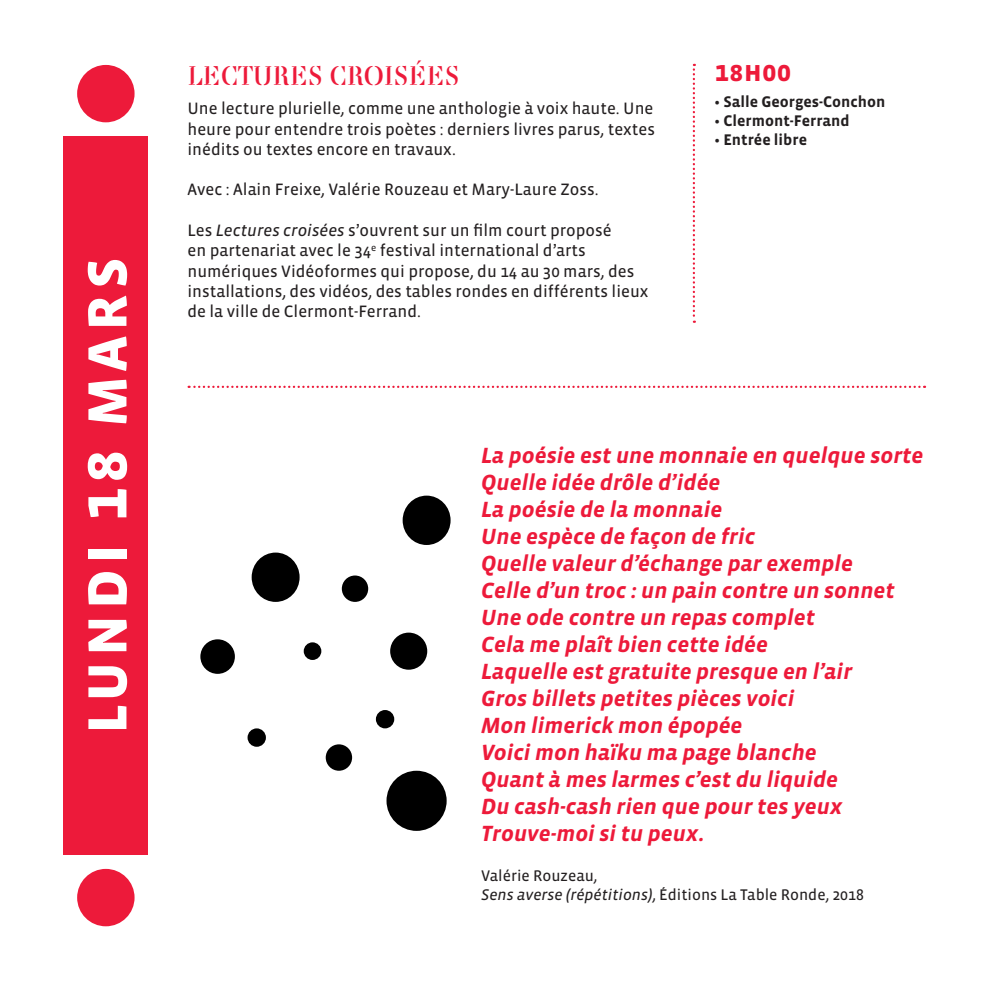
<style>
.page{position:relative;width:989px;height:989px;background:#fff}
.page>*{position:absolute;margin:0;border:0;box-sizing:border-box;transform-origin:0 0}
.t1{font:69.75px "Vista Sans SC Bold";letter-spacing:.05em;color:#fff}
.t2{font:29.25px "Vista Sans SC Bold";color:#ed1a3a}
.t3{font:27px "Saluzzo";color:#ed1a3a}
.t4{font:italic 700 22.5px/27px "Vista Sans";color:#ed1a3a}
.t5{font:16.88px/20.2px "Vista Sans Reg";color:#231f20;text-align:justify}
.t6{font:15.75px/18.9px "Vista Sans Reg";color:#231f20}
.t7{font:700 15.75px "Vista Sans";color:#231f20}
.s1{font-style:italic}
</style>
<div class="page">
<div style="left:64px;top:136px;width:84px;height:719px;background:#ed1a3a"></div>
<div style="left:77px;top:65px;width:58px;height:57px;background:#ed1a3a;border-radius:50%"></div>
<div style="left:77px;top:869px;width:58px;height:57px;background:#ed1a3a;border-radius:50%"></div>
<svg style="left:692px;top:64px;width:3px;height:259px"></svg>
<svg style="left:189px;top:386px;width:736px;height:2px"></svg>
<div style="left:402px;top:495px;width:48px;height:50px;background:#000;border-radius:50%"></div>
<div style="left:390px;top:632px;width:37px;height:37px;background:#000;border-radius:50%"></div>
<div style="left:252px;top:552px;width:47px;height:50px;background:#000;border-radius:50%"></div>
<div style="left:304px;top:642px;width:17px;height:18px;background:#000;border-radius:50%"></div>
<div style="left:376px;top:710px;width:18px;height:18px;background:#000;border-radius:50%"></div>
<div style="left:247px;top:728px;width:19px;height:18px;background:#000;border-radius:50%"></div>
<div style="left:386px;top:770px;width:60px;height:61px;background:#000;border-radius:50%"></div>
<div style="left:342px;top:575px;width:26px;height:27px;background:#000;border-radius:50%"></div>
<div style="left:200px;top:639px;width:35px;height:35px;background:#000;border-radius:50%"></div>
<div style="left:326px;top:744px;width:26px;height:26px;background:#000;border-radius:50%"></div>
<h1 class="t1" style="left:67px;top:735px;width:480px;rotate:-90deg">lundi 18 mars</h1>
<h3 class="t3" style="left:187px;top:59px;width:273px">LECTURES CROISÉES</h3>
<p class="t5" style="left:187px;top:99px;width:469px">Une lecture plurielle, comme une anthologie à voix haute. Une heure pour entendre trois poètes : derniers livres parus, textes inédits ou textes encore en travaux.</p>
<p class="t5" style="left:187px;top:180px;width:412px">Avec : Alain Freixe, Valérie Rouzeau et Mary-Laure Zoss.</p>
<p class="t5" style="left:187px;top:220px;width:462px;text-align:left">Les <span class="s1">Lectures croisées</span> s’ouvrent sur un film court proposé<br>en partenariat avec le 34<sup>e</sup> festival international d’arts numériques Vidéoformes qui propose, du 14 au 30 mars, des installations, des vidéos, des tables rondes en différents lieux de la ville de Clermont-Ferrand.</p>
<h2 class="t2" style="left:714px;top:56px;width:78px">18h00</h2>
<p class="t7" style="left:714px;top:93px;width:172px">• Salle Georges-Conchon</p>
<p class="t7" style="left:714px;top:112px;width:136px">• Clermont-Ferrand</p>
<p class="t7" style="left:714px;top:131px;width:94px">• Entrée libre</p>
<p class="t4" style="left:481px;top:443px;width:444px">La poésie est une monnaie en quelque sorte<br>Quelle idée drôle d’idée<br>La poésie de la monnaie<br>Une espèce de façon de fric<br>Quelle valeur d’échange par exemple<br>Celle d’un troc : un pain contre un sonnet<br>Une ode contre un repas complet<br>Cela me plaît bien cette idée<br>Laquelle est gratuite presque en l’air<br>Gros billets petites pièces voici<br>Mon limerick mon épopée<br>Voici mon haïku ma page blanche<br>Quant à mes larmes c’est du liquide<br>Du cash-cash rien que pour tes yeux<br>Trouve-moi si tu peux.</p>
<p class="t6" style="left:481px;top:866px;width:384px">Valérie Rouzeau,<br><span class="s1">Sens averse (répétitions)</span>, Éditions La Table Ronde, 2018</p>
</div>
